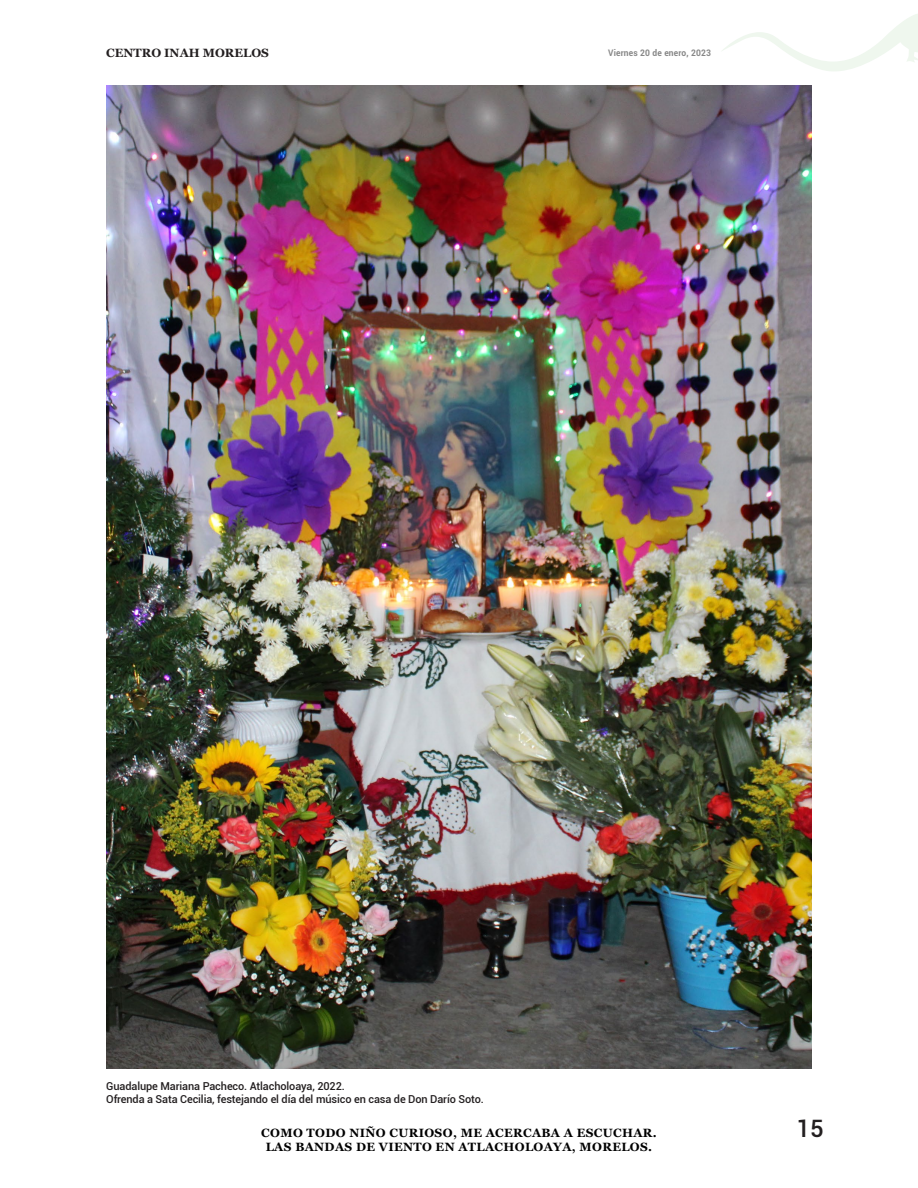
<style>
.page{position:relative;width:918px;height:1188px;background:#fff}
.page>*{position:absolute;margin:0;border:0;box-sizing:border-box;transform-origin:0 0}
.t1{font:500 24px "Roboto";color:#231f20}
.t2{font:700 12px "Georgia";letter-spacing:.03em;color:#000001}
.t3{font:700 12px "Georgia";color:#231f20}
.t4{font:500 10.95px "Roboto";letter-spacing:-.01em;color:#231f20}
.t5{font:700 9px "Roboto";letter-spacing:.02em;color:#878787;scale:.94 1}
</style>
<div class="page">
<img style="left:106px;top:85px;width:706px;height:983px">
<svg style="left:722px;top:14px;width:196px;height:57px"></svg>
<p class="t3" style="left:106px;top:45px;width:164px">CENTRO INAH MORELOS</p>
<p class="t5" style="left:608px;top:47px;width:111px">Viernes 20 de enero, 2023</p>
<p class="t4" style="left:106px;top:1078px;width:240px">Guadalupe Mariana Pacheco. Atlacholoaya, 2022.</p>
<p class="t4" style="left:106px;top:1092px;width:379px">Ofrenda a Sata Cecilia, festejando el día del músico en casa de Don Darío Soto.</p>
<p class="t2" style="left:261px;top:1125px;width:397px">COMO TODO NIÑO CURIOSO, ME ACERCABA A ESCUCHAR.</p>
<h1 class="t1" style="left:796px;top:1112px;width:29px">15</h1>
<p class="t2" style="left:266px;top:1139px;width:388px">LAS BANDAS DE VIENTO EN ATLACHOLOAYA, MORELOS.</p>
</div>
